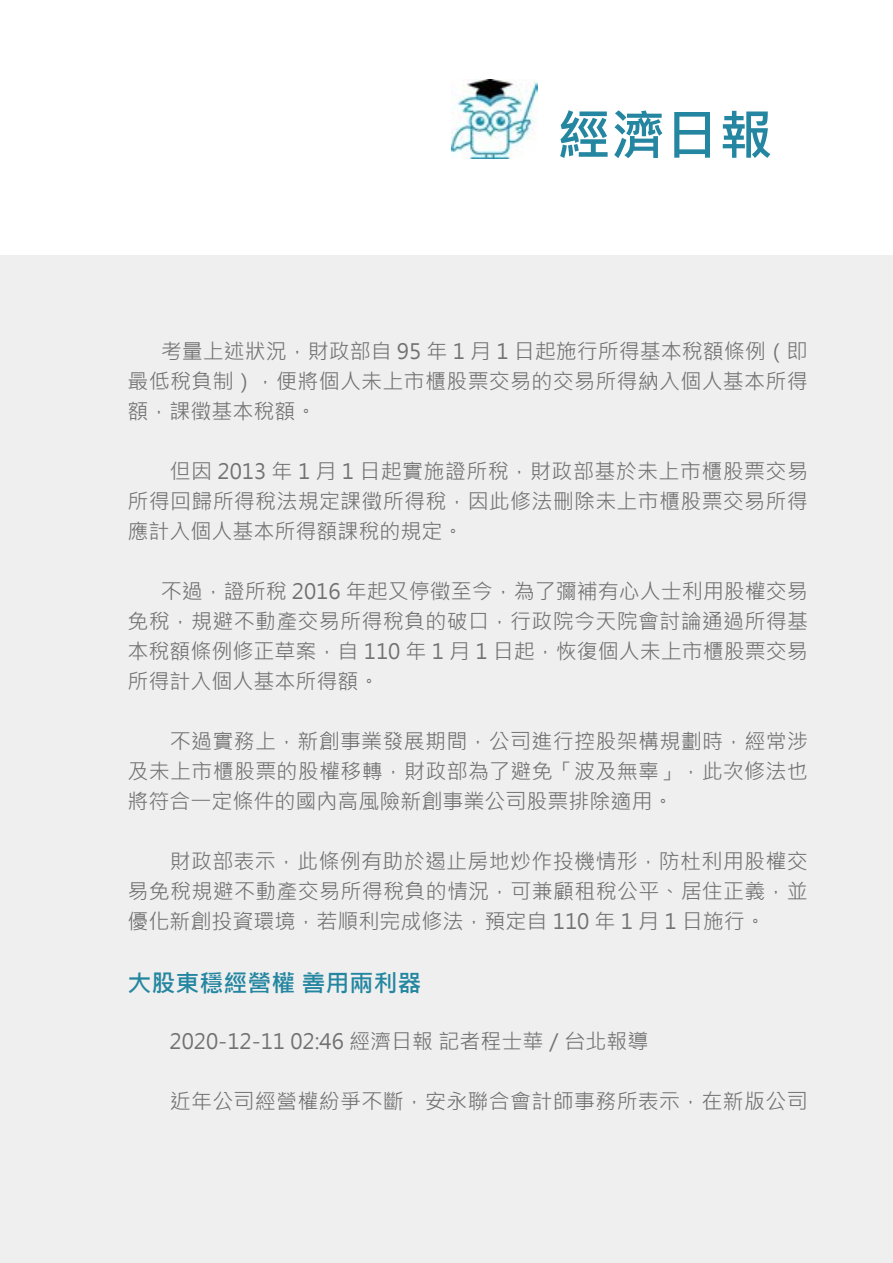
<style>
.page{position:relative;width:893px;height:1263px;background:#fff}
.page>*{position:absolute;margin:0;border:0;box-sizing:border-box;transform-origin:0 0}
.t1{font:700 54px "Microsoft Jheng Hei";color:#2486a0}
.t2{font:700 24px "Microsoft Jheng Hei";color:#2486a0}
.t3{font:21px/30px "Microsoft Jheng Hei";letter-spacing:.015em;color:#727171;text-align:justify}
</style>
<div class="page">
<div style="left:0;top:256px;width:893px;height:1007px;background:#efefef"></div>
<img style="left:451px;top:79px;width:87px;height:79px">
<h1 class="t1" style="left:557px;top:101px;width:217px">經濟日報</h1>
<p class="t3" style="left:128px;top:336px;width:682px;text-indent:33px">考量上述狀況，財政部自 95 年 1 月 1 日起施行所得基本稅額條例（即最低稅負制），便將個人未上市櫃股票交易的交易所得納入個人基本所得額，課徵基本稅額。</p>
<p class="t3" style="left:128px;top:456px;width:682px;text-indent:42px">但因 2013 年 1 月 1 日起實施證所稅，財政部基於未上市櫃股票交易所得回歸所得稅法規定課徵所得稅，因此修法刪除未上市櫃股票交易所得應計入個人基本所得額課稅的規定。</p>
<p class="t3" style="left:128px;top:576px;width:682px;text-indent:33px">不過，證所稅 2016 年起又停徵至今，為了彌補有心人士利用股權交易免稅，規避不動產交易所得稅負的破口，行政院今天院會討論通過所得基本稅額條例修正草案，自 110 年 1 月 1 日起，恢復個人未上市櫃股票交易所得計入個人基本所得額。</p>
<p class="t3" style="left:128px;top:726px;width:682px;text-indent:42px">不過實務上，新創事業發展期間，公司進行控股架構規劃時，經常涉及未上市櫃股票的股權移轉，財政部為了避免「波及無辜」，此次修法也將符合一定條件的國內高風險新創事業公司股票排除適用。</p>
<p class="t3" style="left:128px;top:846px;width:682px;text-indent:42px">財政部表示，此條例有助於遏止房地炒作投機情形，防杜利用股權交易免稅規避不動產交易所得稅負的情況，可兼顧租稅公平、居住正義，並優化新創投資環境，若順利完成修法，預定自 110 年 1 月 1 日施行。</p>
<p class="t2" style="left:128px;top:968px;width:295px">大股東穩經營權 善用兩利器</p>
<p class="t3" style="left:170px;top:1026px;width:480px">2020-12-11 02:46 經濟日報 記者程士華／台北報導</p>
<p class="t3" style="left:170px;top:1086px;width:639px">近年公司經營權紛爭不斷，安永聯合會計師事務所表示，在新版公司</p>
</div>
